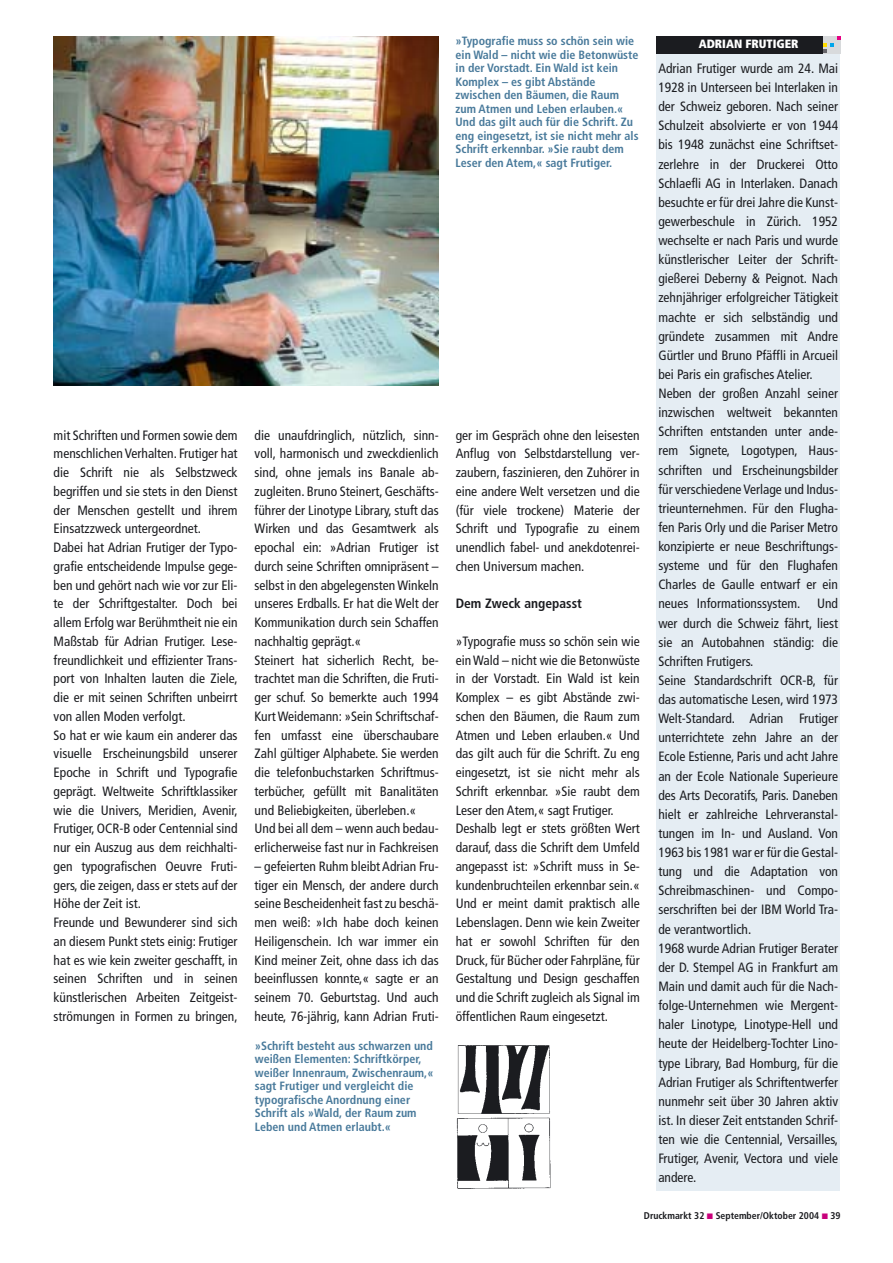
<style>
.page{position:relative;width:893px;height:1263px;background:#fff}
.page>*{position:absolute;margin:0;border:0;box-sizing:border-box;transform-origin:0 0}
.t1{font:condensed 13.5px/18.8px "Frutiger";color:#1b1c20}
.t2{font:700 condensed 13.5px "Frutiger";color:#1b1c20}
.t3{font:700 condensed 12px/13.5px "Frutiger";color:#497a9b}
.t4{font:900 condensed 12px "Frutiger";color:#fff}
.t5{font:700 condensed 9.75px "Frutiger";color:#1b1c20}
</style>
<div class="page">
<div style="left:656px;top:36px;width:184px;height:1155px;background:#e5edf3"></div>
<div style="left:656px;top:36px;width:184px;height:17px;background:#1b1c20"></div>
<svg style="left:823px;top:36px;width:17px;height:17px"></svg>
<img style="left:457px;top:1045px;width:93px;height:69px">
<img style="left:456px;top:1117px;width:95px;height:72px">
<img style="left:54px;top:36px;width:384px;height:349px">
<p class="t1" style="left:54px;top:427px;width:185px">mit Schriften und Formen sowie dem menschlichen Verhalten. Frutiger hat die Schrift nie als Selbstzweck begriffen und sie stets in den Dienst der Menschen gestellt und ihrem Einsatzzweck untergeordnet.<br>Dabei hat Adrian Frutiger der Typo&shy;grafie entscheidende Impulse gege&shy;ben und gehört nach wie vor zur Eli&shy;te der Schriftgestalter. Doch bei allem Erfolg war Berühmtheit nie ein Maßstab für Adrian Frutiger. Lese&shy;freundlichkeit und effizienter Trans&shy;port von Inhalten lauten die Ziele, die er mit seinen Schriften unbeirrt von allen Moden verfolgt.<br>So hat er wie kaum ein anderer das visuelle Erscheinungsbild unserer Epoche in Schrift und Typografie geprägt. Weltweite Schriftklassiker wie die Univers, Meridien, Avenir, Frutiger, OCR-B oder Centennial sind nur ein Auszug aus dem reichhalti&shy;gen typografischen Oeuvre Fruti&shy;gers, die zeigen, dass er stets auf der Höhe der Zeit ist.<br>Freunde und Bewunderer sind sich an diesem Punkt stets einig: Frutiger hat es wie kein zweiter geschafft, in seinen Schriften und in seinen künstlerischen Arbeiten Zeitgeist&shy;strömungen in Formen zu bringen,</p>
<p class="t1" style="left:255px;top:427px;width:185px">die unaufdringlich, nützlich, sinn&shy;voll, harmonisch und zweckdienlich sind, ohne jemals ins Banale ab&shy;zugleiten. Bruno Steinert, Geschäfts&shy;führer der Linotype Library, stuft das Wirken und das Gesamtwerk als epochal ein: »Adrian Frutiger ist durch seine Schriften omnipräsent – selbst in den abgelegensten Winkeln unseres Erdballs. Er hat die Welt der Kommunikation durch sein Schaffen nachhaltig geprägt.«<br>Steinert hat sicherlich Recht, be&shy;trachtet man die Schriften, die Fruti&shy;ger schuf. So bemerkte auch 1994<br>Kurt Weidemann: »Sein Schriftschaf&shy;fen umfasst eine überschaubare Zahl gültiger Alphabete. Sie werden die telefonbuchstarken Schriftmus&shy;terbücher, gefüllt mit Banalitäten und Beliebigkeiten, überleben.« Und bei all dem – wenn auch bedau&shy;erlicherweise fast nur in Fachkreisen</p>
<p class="t1" style="left:255px;top:858px;width:185px;text-align:justify">– gefeierten Ruhm bleibt Adrian Fru&shy;tiger ein Mensch, der andere durch seine Bescheidenheit fast zu beschä&shy;men weiß: »Ich habe doch keinen Heiligenschein. Ich war immer ein Kind meiner Zeit, ohne dass ich das beeinflussen konnte,« sagte er an seinem 70. Geburtstag. Und auch heute, 76-jährig, kann Adrian Fruti-</p>
<p class="t3" style="left:255px;top:1040px;width:180px">»Schrift besteht aus schwarzen und weißen Elementen: Schriftkörper, weißer Innenraum, Zwischenraum,« sagt Frutiger und vergleicht die typografische Anordnung einer<br>Schrift als »Wald, der Raum zum<br>Leben und Atmen erlaubt.«</p>
<p class="t3" style="left:455px;top:35px;width:180px">»Typografie muss so schön sein wie</p>
<p class="t4" style="left:698px;top:39px;width:101px">ADRIAN FRUTIGER</p>
<p class="t3" style="left:455px;top:49px;width:184px">ein Wald – nicht wie die Betonwüste in der Vorstadt. Ein Wald ist kein<br>Komplex – es gibt Abstände zwischen den Bäumen, die Raum zum Atmen und Leben erlauben.«<br>Und das gilt auch für die Schrift. Zu eng eingesetzt, ist sie nicht mehr als<br>Schrift erkennbar. »Sie raubt dem<br>Leser den Atem,« sagt Frutiger.</p>
<p class="t1" style="left:658px;top:60px;width:181px;line-height:19.2px">Adrian Frutiger wurde am 24. Mai<br>1928 in Unterseen bei Interlaken in der Schweiz geboren. Nach seiner<br>Schulzeit absolvierte er von 1944 bis 1948 zunächst eine Schriftset&shy;zerlehre in der Druckerei Otto<br>Schlaefli AG in Interlaken. Danach besuchte er für drei Jahre die Kunst&shy;gewerbeschule in Zürich. 1952 wechselte er nach Paris und wurde künstlerischer Leiter der Schrift&shy;gießerei Deberny &amp; Peignot. Nach zehnjähriger erfolgreicher Tätigkeit machte er sich selbständig und gründete zusammen mit Andre<br>Gürtler und Bruno Pfäffli in Arcueil bei Paris ein grafisches Atelier.<br>Neben der großen Anzahl seiner inzwischen weltweit bekannten<br>Schriften entstanden unter ande&shy;rem Signete, Logotypen, Haus&shy;schriften und Erscheinungsbilder für verschiedene Verlage und Indus&shy;trieunternehmen. Für den Flugha&shy;fen Paris Orly und die Pariser Metro konzipierte er neue Beschriftungs&shy;systeme und für den Flughafen<br>Charles de Gaulle entwarf er ein neues Informationssystem. Und wer durch die Schweiz fährt, liest sie an Autobahnen ständig: die<br>Schriften Frutigers.<br>Seine Standardschrift OCR-B, für das automatische Lesen, wird 1973<br>Welt-Standard. Adrian Frutiger unterrichtete zehn Jahre an der<br>Ecole Estienne, Paris und acht Jahre an der Ecole Nationale Superieure des Arts Decoratifs, Paris. Daneben hielt er zahlreiche Lehrveranstal&shy;tungen im In- und Ausland. Von<br>1963 bis 1981 war er für die Gestal&shy;tung und die Adaptation von<br>Schreibmaschinen- und Compo&shy;serschriften bei der IBM World Tra&shy;de verantwortlich.<br>1968 wurde Adrian Frutiger Berater der D. Stempel AG in Frankfurt am<br>Main und damit auch für die Nach&shy;folge-Unternehmen wie Mergent&shy;haler Linotype, Linotype-Hell und heute der Heidelberg-Tochter Lino&shy;type Library, Bad Homburg, für die<br>Adrian Frutiger als Schriftentwerfer nunmehr seit über 30 Jahren aktiv ist. In dieser Zeit entstanden Schrif&shy;ten wie die Centennial, Versailles,<br>Frutiger, Avenir, Vectora und viele andere.</p>
<p class="t1" style="left:455px;top:427px;width:185px;text-align:justify">ger im Gespräch ohne den leisesten Anflug von Selbstdarstellung ver&shy;zaubern, faszinieren, den Zuhörer in eine andere Welt versetzen und die (für viele trockene) Materie der Schrift und Typografie zu einem unendlich fabel- und anekdotenrei&shy;chen Universum machen.</p>
<p class="t2" style="left:455px;top:598px;width:128px">Dem Zweck angepasst</p>
<p class="t1" style="left:455px;top:633px;width:185px">»Typografie muss so schön sein wie ein Wald – nicht wie die Betonwüste in der Vorstadt. Ein Wald ist kein Komplex – es gibt Abstände zwi&shy;schen den Bäumen, die Raum zum Atmen und Leben erlauben.« Und das gilt auch für die Schrift. Zu eng eingesetzt, ist sie nicht mehr als Schrift erkennbar. »Sie raubt dem Leser den Atem,« sagt Frutiger.<br>Deshalb legt er stets größten Wert darauf, dass die Schrift dem Umfeld angepasst ist: »Schrift muss in Se&shy;kundenbruchteilen erkennbar sein.« Und er meint damit praktisch alle Lebenslagen. Denn wie kein Zweiter hat er sowohl Schriften für den Druck, für Bücher oder Fahrpläne, für Gestaltung und Design geschaffen und die Schrift zugleich als Signal im öffentlichen Raum eingesetzt.</p>
<p class="t5" style="left:644px;top:1212px;width:198px">Druckmarkt 32 September/Oktober 2004 39</p>
</div>
